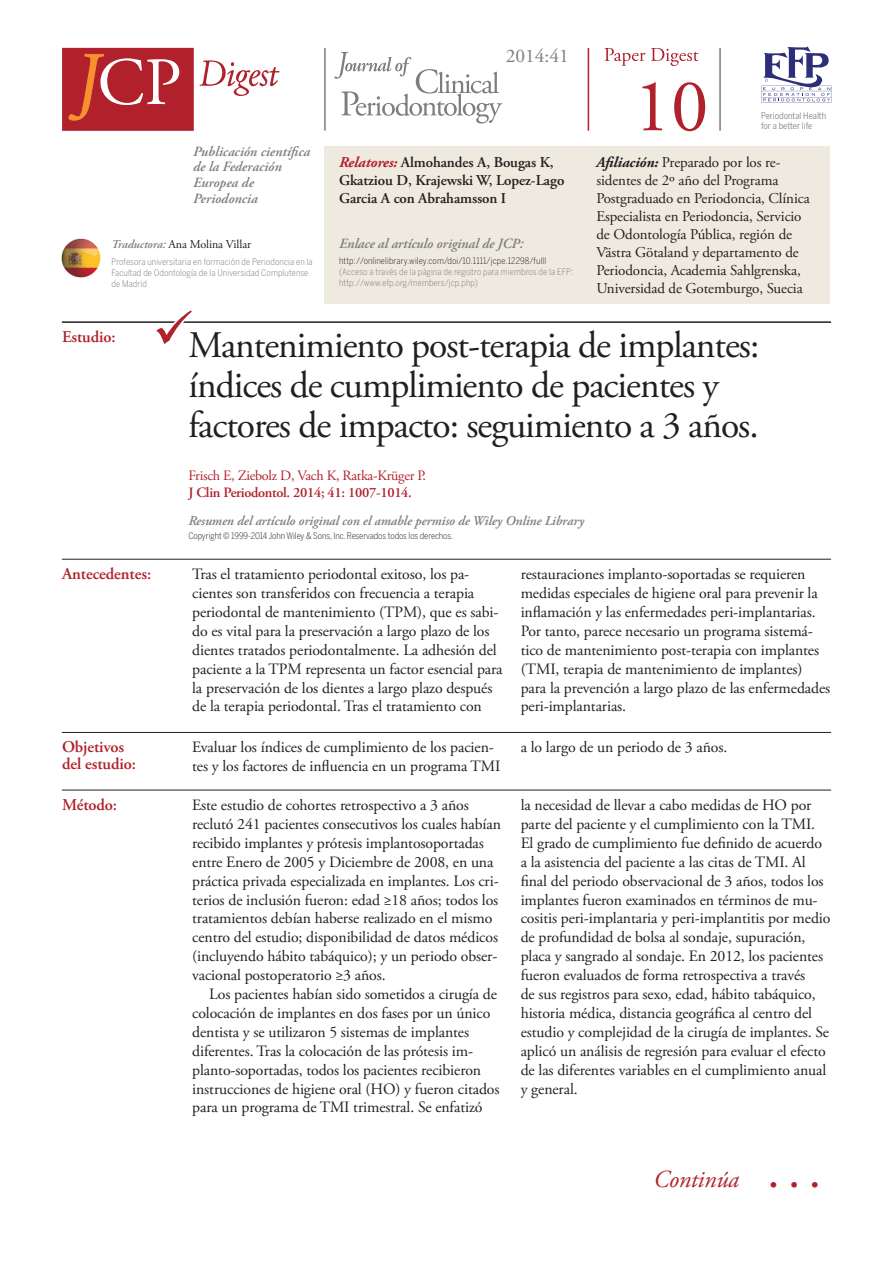
<style>
.page{position:relative;width:893px;height:1263px;background:#fff}
.page>*{position:absolute;margin:0;border:0;box-sizing:border-box;transform-origin:0 0}
.t1{font:74.85px "Adobe Garamond Pro";color:#b1212b}
.t2{font:37.5px/40.2px "Adobe Garamond Pro";letter-spacing:-.025em;color:#231f20}
.t3{font:italic 24.45px "Adobe Garamond Pro";letter-spacing:-.005em;color:#b1212b}
.t4{font:19.35px "Adobe Garamond Pro";color:#7c7e7a}
.t5{font:600 16.5px/16.5px "Adobe Garamond Pro";letter-spacing:-.005em;color:#b1212b}
.t6{font:15.75px/18.9px "Adobe Garamond Pro";letter-spacing:-.005em;color:#231f20}
.t7{font:15px/18px "Adobe Garamond Pro";letter-spacing:-.005em;color:#231f20}
.t8{font:600 15px/18px "Adobe Garamond Pro";letter-spacing:-.005em;color:#231f20}
.t9{font:14.25px "Adobe Garamond Pro";letter-spacing:-.02em;color:#b1212b}
.t10{font:600 14.25px "Adobe Garamond Pro";letter-spacing:-.02em;color:#b1212b}
.t11{font:italic 600 14.1px/15.6px "Adobe Garamond Pro";color:#7c7e7a}
.t12{font:italic 600 13.5px "Adobe Garamond Pro";letter-spacing:-.005em;color:#7c7e7a}
.t13{font:12px "Adobe Garamond Pro";letter-spacing:-.005em;color:#231f20}
.t14{font:300 9px/10.8px "Benton Sans Cond";letter-spacing:.015em;color:#7c7e7a}
.t15{font:300 9px "Benton Sans Cond";letter-spacing:-.005em;color:#231f20}
.t16{font:300 9px "Benton Sans Cond";letter-spacing:.015em;color:#231f20}
.t17{font:9px/10.8px "Benton Sans Cond";color:#7c7e7a}
.s1{font-weight:600;font-style:italic;color:#7c7e7a}
.s2{font-weight:700;font-style:italic;color:#b1212b}
.s3{font-weight:700;font-style:italic}
.s4{font-weight:600;font-style:normal;font-size:42.6px}
</style>
<div class="page">
<hr style="left:588px;top:48px;width:1px;height:83px;background:#b1212b">
<svg style="left:605px;top:48px;width:40px;height:18px"></svg>
<svg style="left:651px;top:48px;width:47px;height:18px"></svg>
<svg style="left:761px;top:46px;width:70px;height:57px"></svg>
<hr style="left:719px;top:48px;width:2px;height:83px;background:#7c7e7a">
<hr style="left:324px;top:48px;width:2px;height:83px;background:#7c7e7a">
<svg style="left:334px;top:52px;width:168px;height:72px"></svg>
<svg style="left:199px;top:60px;width:81px;height:36px"></svg>
<div style="left:62px;top:48px;width:132px;height:83px;background:#b1212b"></div>
<svg style="left:68px;top:54px;width:111px;height:67px"></svg>
<div style="left:324px;top:147px;width:506px;height:157px;background:#efeadf"></div>
<img style="left:61px;top:238px;width:40px;height:40px">
<hr style="left:62px;top:321px;width:769px;height:2px;background:#231f20">
<svg style="left:150px;top:321px;width:47px;height:2px"></svg>
<hr style="left:62px;top:559px;width:769px;height:1px;background:#231f20">
<hr style="left:62px;top:732px;width:769px;height:1px;background:#231f20">
<hr style="left:62px;top:790px;width:769px;height:1px;background:#231f20">
<p class="t11" style="left:193px;top:144px;width:118px">Publicación científica de la Federación<br>Europea de<br>Periodoncia</p>
<p class="t13" style="left:112px;top:237px;width:141px"><span class="s1">Traductora:</span> Ana Molina Villar</p>
<p class="t14" style="left:112px;top:256px;width:203px">Profesora universitaria en formación de Periodoncia en la<br>Facultad de Odontología de la Universidad Complutense de Madrid</p>
<p class="t4" style="left:506px;top:44px;width:64px">2014:41</p>
<h1 class="t1" style="left:634px;top:62px;width:76px">10</h1>
<p class="t17" style="left:761px;top:110px;width:67px">Periodontal Health for a better life</p>
<p class="t8" style="left:339px;top:154px;width:227px"><span class="s2">Relatores:</span> Almohandes A, Bougas K,<br>Gkatziou D, Krajewski W, Lopez-Lago<br>Garcia A con Abrahamsson I</p>
<p class="t7" style="left:596px;top:154px;width:215px"><span class="s3">Afiliación:</span> Preparado por los re&shy;sidentes de 2º año del Programa Postgraduado en Periodoncia, Clínica Especialista en Periodoncia, Servicio de Odontología Pública, región de Västra Götaland y departamento de Periodoncia, Academia Sahlgrenska, Universidad de Gotemburgo, Suecia</p>
<p class="t11" style="left:339px;top:236px;width:186px">Enlace al artículo original de JCP:</p>
<p class="t16" style="left:339px;top:255px;width:209px">http://onlinelibrary.wiley.com/doi/10.1111/jcpe.12298/fulll</p>
<p class="t14" style="left:339px;top:266px;width:236px">(Acceso a través de la página de registro para miembros de la EFP: http://www.efp.org/members/jcp.php)</p>
<p class="t5" style="left:62px;top:328px;width:55px">Estudio:</p>
<h2 class="t2" style="left:188px;top:326px;width:573px;text-indent:-36px"><sup>✓</sup>Mantenimiento post-terapia de implantes: índices de cumplimiento de pacientes y factores de impacto: seguimiento a 3 años.</h2>
<p class="t9" style="left:188px;top:467px;width:239px">Frisch E, Ziebolz D, Vach K, Ratka-Krüger P.</p>
<p class="t10" style="left:188px;top:484px;width:225px">J Clin Periodontol. 2014; 41: 1007-1014.</p>
<p class="t12" style="left:188px;top:513px;width:397px">Resumen del artículo original con el amable permiso de Wiley Online Library</p>
<p class="t15" style="left:188px;top:530px;width:266px">Copyright © 1999-2014 John Wiley &amp; Sons, Inc. Reservados todos los derechos.</p>
<p class="t5" style="left:62px;top:565px;width:91px">Antecedentes:</p>
<p class="t6" style="left:192px;top:565px;width:312px">Tras el tratamiento periodontal exitoso, los pa&shy;cientes son transferidos con frecuencia a terapia periodontal de mantenimiento (TPM), que es sabi&shy;do es vital para la preservación a largo plazo de los dientes tratados periodontalmente. La adhesión del paciente a la TPM representa un factor esencial para la preservación de los dientes a largo plazo después de la terapia periodontal. Tras el tratamiento con</p>
<p class="t6" style="left:521px;top:565px;width:311px">restauraciones implanto-soportadas se requieren medidas especiales de higiene oral para prevenir la inflamación y las enfermedades peri-implantarias.<br>Por tanto, parece necesario un programa sistemá&shy;tico de mantenimiento post-terapia con implantes (TMI, terapia de mantenimiento de implantes) para la prevención a largo plazo de las enfermedades peri-implantarias.</p>
<p class="t5" style="left:62px;top:739px;width:75px">Objetivos del estudio:</p>
<p class="t6" style="left:192px;top:738px;width:310px">Evaluar los índices de cumplimiento de los pacien&shy;tes y los factores de influencia en un programa TMI</p>
<p class="t6" style="left:521px;top:738px;width:208px">a lo largo de un periodo de 3 años.</p>
<p class="t5" style="left:62px;top:796px;width:57px">Método:</p>
<p class="t6" style="left:192px;top:796px;width:310px">Este estudio de cohortes retrospectivo a 3 años reclutó 241 pacientes consecutivos los cuales habían recibido implantes y prótesis implantosoportadas entre Enero de 2005 y Diciembre de 2008, en una práctica privada especializada en implantes. Los cri&shy;terios de inclusión fueron: edad ≥18 años; todos los tratamientos debían haberse realizado en el mismo centro del estudio; disponibilidad de datos médicos (incluyendo hábito tabáquico); y un periodo obser&shy;vacional postoperatorio ≥3 años.</p>
<p class="t6" style="left:192px;top:985px;width:309px;text-indent:17px">Los pacientes habían sido sometidos a cirugía de colocación de implantes en dos fases por un único dentista y se utilizaron 5 sistemas de implantes diferentes. Tras la colocación de las prótesis im&shy;planto-soportadas, todos los pacientes recibieron instrucciones de higiene oral (HO) y fueron citados para un programa de TMI trimestral. Se enfatizó</p>
<p class="t6" style="left:521px;top:796px;width:311px">la necesidad de llevar a cabo medidas de HO por parte del paciente y el cumplimiento con la TMI.<br>El grado de cumplimiento fue definido de acuerdo a la asistencia del paciente a las citas de TMI. Al final del periodo observacional de 3 años, todos los implantes fueron examinados en términos de mu&shy;cositis peri-implantaria y peri-implantitis por medio de profundidad de bolsa al sondaje, supuración, placa y sangrado al sondaje. En 2012, los pacientes fueron evaluados de forma retrospectiva a través<br>de sus registros para sexo, edad, hábito tabáquico, historia médica, distancia geográfica al centro del estudio y complejidad de la cirugía de implantes. Se aplicó un análisis de regresión para evaluar el efecto de las diferentes variables en el cumplimiento anual y general.</p>
<h3 class="t3" style="left:653px;top:1165px;width:168px">Continúa <span class="s4">. . .</span></h3>
</div>
